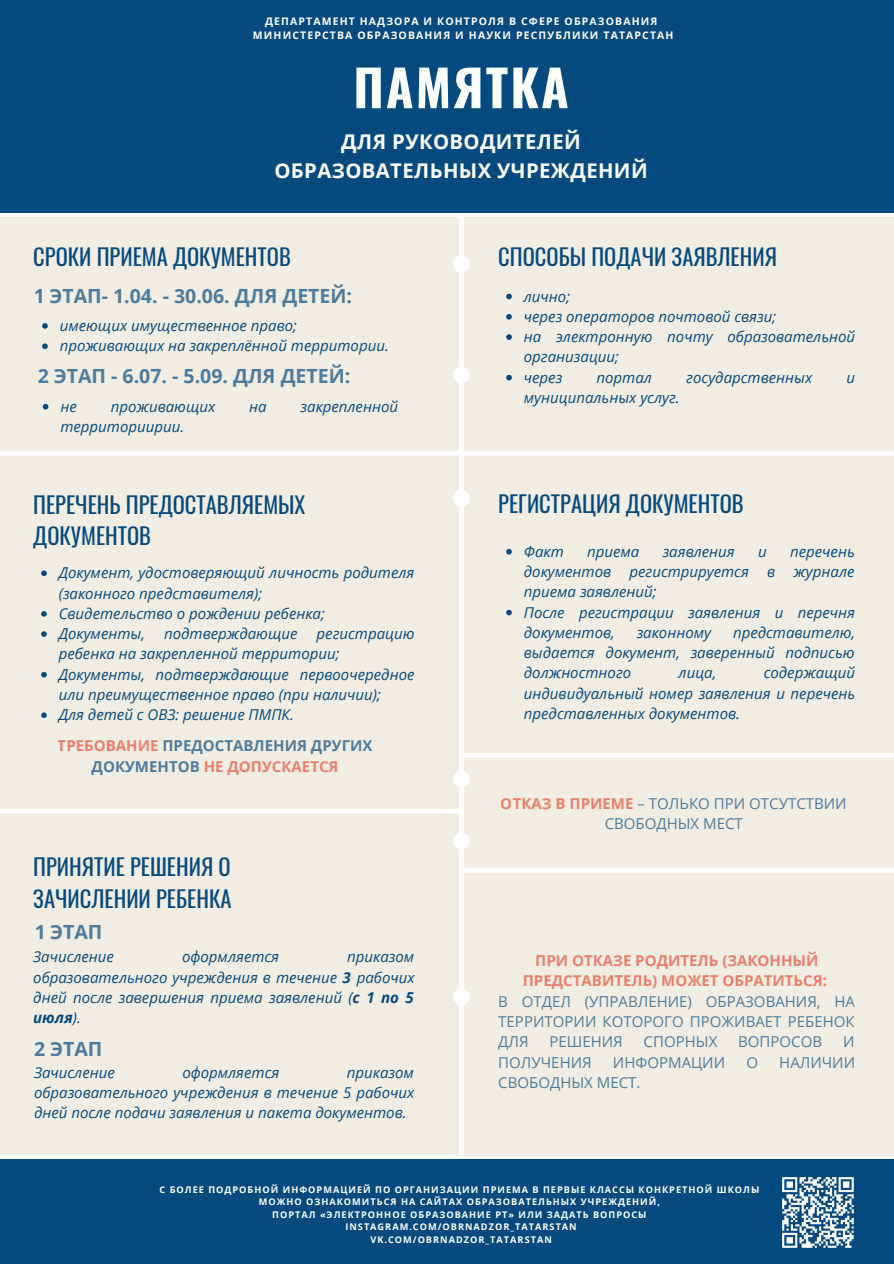
<style>
.page{position:relative;width:894px;height:1264px;background:#fff}
.page>*{position:absolute;margin:0;border:0;box-sizing:border-box;transform-origin:0 0}
.t1{font:700 50.1px "Oswald";letter-spacing:.045em;color:#fff}
.t2{font:22.5px/31.5px "Oswald";color:#054a7f}
.t3{font:700 20.25px/28.3px "Open Sans";letter-spacing:.02em;color:#fff;text-align:center}
.t4{font:700 19.5px "Open Sans";color:#054a7f}
.t5{font:italic 15px/20.2px "Open Sans";color:#054a7f}
.t6{font:15px/20.2px "Open Sans";color:#054a7f;text-align:center}
.t7{font:700 15px/20.2px "Open Sans";color:#e84e36;text-align:center}
.t8{font:700 15px/20.2px "Open Sans";color:#054a7f;text-align:center}
.t9{font:700 10.5px "Open Sans";letter-spacing:.11em;color:#fff}
.t10{font:700 9.15px "Open Sans";letter-spacing:.11em;color:#fff}
.s1{color:#e84e36}
.s2{font-weight:700}
.s3{font-weight:700;color:#e84e36}
</style>
<div class="page">
<div style="left:0;top:0;width:893px;height:213px;background:#054a7f"></div>
<div style="left:0;top:217px;width:893px;height:197px;background:#f1ede2"></div>
<div style="left:0;top:398px;width:893px;height:183px;background:#f1ede2"></div>
<div style="left:0;top:701px;width:459px;height:325px;background:#f1ede2"></div>
<div style="left:463px;top:707px;width:430px;height:448px;background:#f1ede2"></div>
<div style="left:0;top:581px;width:893px;height:153px;background:#f1ede2"></div>
<div style="left:0;top:973px;width:725px;height:181px;background:#f1ede2"></div>
<div style="left:0;top:1159px;width:893px;height:104px;background:#054a7f"></div>
<hr style="left:459px;top:213px;width:4px;height:943px;background:#fff">
<div style="left:453px;top:255px;width:16px;height:17px;background:#fff;border-radius:50%"></div>
<div style="left:453px;top:366px;width:16px;height:17px;background:#fff;border-radius:50%"></div>
<div style="left:453px;top:988px;width:16px;height:17px;background:#fff;border-radius:50%"></div>
<hr style="left:0;top:451px;width:458px;height:4px;background:#fff">
<hr style="left:0;top:809px;width:460px;height:4px;background:#fff">
<hr style="left:463px;top:868px;width:430px;height:4px;background:#fff">
<svg style="left:42px;top:323px;width:6px;height:6px"></svg>
<svg style="left:42px;top:343px;width:6px;height:6px"></svg>
<svg style="left:43px;top:404px;width:5px;height:5px"></svg>
<svg style="left:506px;top:294px;width:5px;height:5px"></svg>
<svg style="left:506px;top:314px;width:5px;height:5px"></svg>
<svg style="left:506px;top:334px;width:5px;height:6px"></svg>
<svg style="left:506px;top:375px;width:5px;height:5px"></svg>
<hr style="left:463px;top:451px;width:430px;height:4px;background:#fff">
<svg style="left:41px;top:570px;width:6px;height:6px"></svg>
<svg style="left:41px;top:611px;width:6px;height:5px"></svg>
<svg style="left:41px;top:631px;width:6px;height:6px"></svg>
<svg style="left:41px;top:672px;width:6px;height:5px"></svg>
<svg style="left:41px;top:712px;width:6px;height:6px"></svg>
<svg style="left:506px;top:549px;width:5px;height:5px"></svg>
<svg style="left:506px;top:609px;width:5px;height:6px"></svg>
<hr style="left:463px;top:753px;width:430px;height:4px;background:#fff">
<div style="left:453px;top:490px;width:16px;height:17px;background:#fff;border-radius:50%"></div>
<div style="left:453px;top:770px;width:16px;height:17px;background:#fff;border-radius:50%"></div>
<div style="left:453px;top:832px;width:16px;height:17px;background:#fff;border-radius:50%"></div>
<img style="left:782px;top:1177px;width:72px;height:71px">
<p class="t9" style="left:265px;top:14px;width:394px">ДЕПАРТАМЕНТ НАДЗОРА И КОНТРОЛЯ В СФЕРЕ ОБРАЗОВАНИЯ</p>
<p class="t9" style="left:253px;top:28px;width:422px">МИНИСТЕРСТВА ОБРАЗОВАНИЯ И НАУКИ РЕСПУБЛИКИ ТАТАРСТАН</p>
<p class="t1" style="left:353px;top:48px;width:217px">ПАМЯТКА</p>
<p class="t3" style="left:274px;top:127px;width:375px">ДЛЯ РУКОВОДИТЕЛЕЙ<br>ОБРАЗОВАТЕЛЬНЫХ УЧРЕЖДЕНИЙ</p>
<p class="t2" style="left:33px;top:240px;width:259px">СРОКИ ПРИЕМА ДОКУМЕНТОВ</p>
<h3 class="t4" style="left:33px;top:282px;width:320px">1 ЭТАП- 1.04. - 30.06. ДЛЯ ДЕТЕЙ:</h3>
<p class="t5" style="left:60px;top:315px;width:239px">имеющих имущественное право;</p>
<p class="t5" style="left:60px;top:335px;width:330px">проживающих на закреплённой территории.</p>
<h3 class="t4" style="left:38px;top:362px;width:314px">2 ЭТАП - 6.07. - 5.09. ДЛЯ ДЕТЕЙ:</h3>
<p class="t5" style="left:60px;top:396px;width:18px">не</p>
<p class="t5" style="left:111px;top:396px;width:106px">проживающих</p>
<p class="t5" style="left:249px;top:396px;width:19px">на</p>
<p class="t5" style="left:300px;top:396px;width:99px">закрепленной</p>
<p class="t5" style="left:60px;top:416px;width:125px">территориирии.</p>
<p class="t2" style="left:33px;top:487px;width:274px">ПЕРЕЧЕНЬ ПРЕДОСТАВЛЯЕМЫХ<br>ДОКУМЕНТОВ</p>
<p class="t5" style="left:59px;top:562px;width:357px">Документ, удостоверяющий личность родителя (законного представителя);</p>
<p class="t5" style="left:59px;top:603px;width:267px">Свидетельство о рождении ребенка;</p>
<p class="t5" style="left:59px;top:623px;width:88px">Документы,</p>
<p class="t5" style="left:164px;top:623px;width:135px">подтверждающие</p>
<p class="t5" style="left:59px;top:623px;width:357px;text-indent:258px">регистрацию ребенка на закрепленной территории;</p>
<p class="t5" style="left:59px;top:663px;width:357px">Документы, подтверждающие первоочередное или преимущественное право (при наличии);</p>
<p class="t5" style="left:59px;top:704px;width:236px">Для детей с ОВЗ: решение ПМПК.</p>
<p class="t8" style="left:58px;top:735px;width:316px"><span class="s1">ТРЕБОВАНИЕ</span> ПРЕДОСТАВЛЕНИЯ ДРУГИХ<br>ДОКУМЕНТОВ <span class="s1">НЕ ДОПУСКАЕТСЯ</span></p>
<p class="t2" style="left:33px;top:850px;width:200px">ПРИНЯТИЕ РЕШЕНИЯ О<br>ЗАЧИСЛЕНИИ РЕБЕНКА</p>
<h3 class="t4" style="left:34px;top:918px;width:70px">1 ЭТАП</h3>
<p class="t5" style="left:33px;top:946px;width:82px">Зачисление</p>
<p class="t5" style="left:182px;top:946px;width:98px">оформляется</p>
<p class="t5" style="left:33px;top:946px;width:383px;text-align:justify;text-indent:314px">приказом образовательного учреждения в течение <span class="s2">3</span> рабочих дней после завершения приема заявлений (<span class="s2">с 1 по 5 июля</span>).</p>
<h3 class="t4" style="left:34px;top:1034px;width:70px">2 ЭТАП</h3>
<p class="t5" style="left:34px;top:1061px;width:82px">Зачисление</p>
<p class="t5" style="left:182px;top:1061px;width:98px">оформляется</p>
<p class="t5" style="left:34px;top:1061px;width:382px;text-align:justify;text-indent:313px">приказом образовательного учреждения в течение 5 рабочих дней после подачи заявления и пакета документов.</p>
<p class="t2" style="left:498px;top:240px;width:280px">СПОСОБЫ ПОДАЧИ ЗАЯВЛЕНИЯ</p>
<p class="t5" style="left:523px;top:285px;width:48px">лично;</p>
<p class="t5" style="left:523px;top:306px;width:254px">через операторов почтовой связи;</p>
<p class="t5" style="left:523px;top:326px;width:333px">на электронную почту образовательной организации;</p>
<p class="t5" style="left:523px;top:367px;width:40px">через</p>
<p class="t5" style="left:596px;top:367px;width:57px">портал</p>
<p class="t5" style="left:686px;top:367px;width:127px">государственных</p>
<p class="t5" style="left:846px;top:367px;width:10px">и</p>
<p class="t5" style="left:523px;top:387px;width:157px">муниципальных услуг.</p>
<p class="t2" style="left:498px;top:487px;width:247px">РЕГИСТРАЦИЯ ДОКУМЕНТОВ</p>
<p class="t5" style="left:523px;top:541px;width:41px">Факт</p>
<p class="t5" style="left:587px;top:541px;width:54px">приема</p>
<p class="t5" style="left:662px;top:541px;width:74px">заявления</p>
<p class="t5" style="left:758px;top:541px;width:10px">и</p>
<p class="t5" style="left:523px;top:541px;width:332px;text-align:justify;text-indent:266px">перечень документов регистрируется в журнале приема заявлений;</p>
<p class="t5" style="left:523px;top:601px;width:332px">После регистрации заявления и перечня документов,</p>
<p class="t5" style="left:523px;top:622px;width:333px;text-align:justify;text-indent:209px">представителю, выдается документ, заверенный подписью должностного</p>
<p class="t5" style="left:636px;top:622px;width:76px">законному</p>
<p class="t5" style="left:523px;top:662px;width:333px;text-align:justify;text-indent:240px">содержащий индивидуальный номер заявления и перечень представленных документов.</p>
<p class="t5" style="left:678px;top:662px;width:39px">лица,</p>
<p class="t6" style="left:500px;top:793px;width:347px"><span class="s3">ОТКАЗ В ПРИЕМЕ</span> – ТОЛЬКО ПРИ ОТСУТСТВИИ<br>СВОБОДНЫХ МЕСТ</p>
<p class="t7" style="left:522px;top:950px;width:306px">ПРИ ОТКАЗЕ РОДИТЕЛЬ (ЗАКОННЫЙ<br>ПРЕДСТАВИТЕЛЬ) МОЖЕТ ОБРАТИТЬСЯ:</p>
<p class="t6" style="left:498px;top:990px;width:358px;text-align:justify">В ОТДЕЛ (УПРАВЛЕНИЕ) ОБРАЗОВАНИЯ, НА ТЕРРИТОРИИ КОТОРОГО ПРОЖИВАЕТ РЕБЕНОК ДЛЯ</p>
<p class="t6" style="left:549px;top:1031px;width:75px">РЕШЕНИЯ</p>
<p class="t6" style="left:643px;top:1031px;width:75px">СПОРНЫХ</p>
<p class="t6" style="left:738px;top:1031px;width:85px">ВОПРОСОВ</p>
<p class="t6" style="left:842px;top:1031px;width:13px">И</p>
<p class="t6" style="left:498px;top:1051px;width:95px">ПОЛУЧЕНИЯ</p>
<p class="t6" style="left:612px;top:1051px;width:114px">ИНФОРМАЦИИ</p>
<p class="t6" style="left:746px;top:1051px;width:13px">О</p>
<p class="t6" style="left:779px;top:1051px;width:77px">НАЛИЧИИ</p>
<p class="t6" style="left:498px;top:1071px;width:144px">СВОБОДНЫХ МЕСТ.</p>
<p class="t10" style="left:159px;top:1182px;width:601px">С БОЛЕЕ ПОДРОБНОЙ ИНФОРМАЦИЕЙ ПО ОРГАНИЗАЦИИ ПРИЕМА В ПЕРВЫЕ КЛАССЫ КОНКРЕТНОЙ ШКОЛЫ</p>
<p class="t10" style="left:259px;top:1195px;width:402px">МОЖНО ОЗНАКОМИТЬСЯ НА САЙТАХ ОБРАЗОВАТЕЛЬНЫХ УЧРЕЖДЕНИЙ,</p>
<p class="t10" style="left:272px;top:1207px;width:376px">ПОРТАЛ «ЭЛЕКТРОННОЕ ОБРАЗОВАНИЕ РТ» ИЛИ ЗАДАТЬ ВОПРОСЫ</p>
<p class="t10" style="left:345px;top:1220px;width:233px">INSTAGRAM.COM/OBRNADZOR_TATARSTAN</p>
<p class="t10" style="left:370px;top:1232px;width:183px">VK.COM/OBRNADZOR_TATARSTAN</p>
</div>
